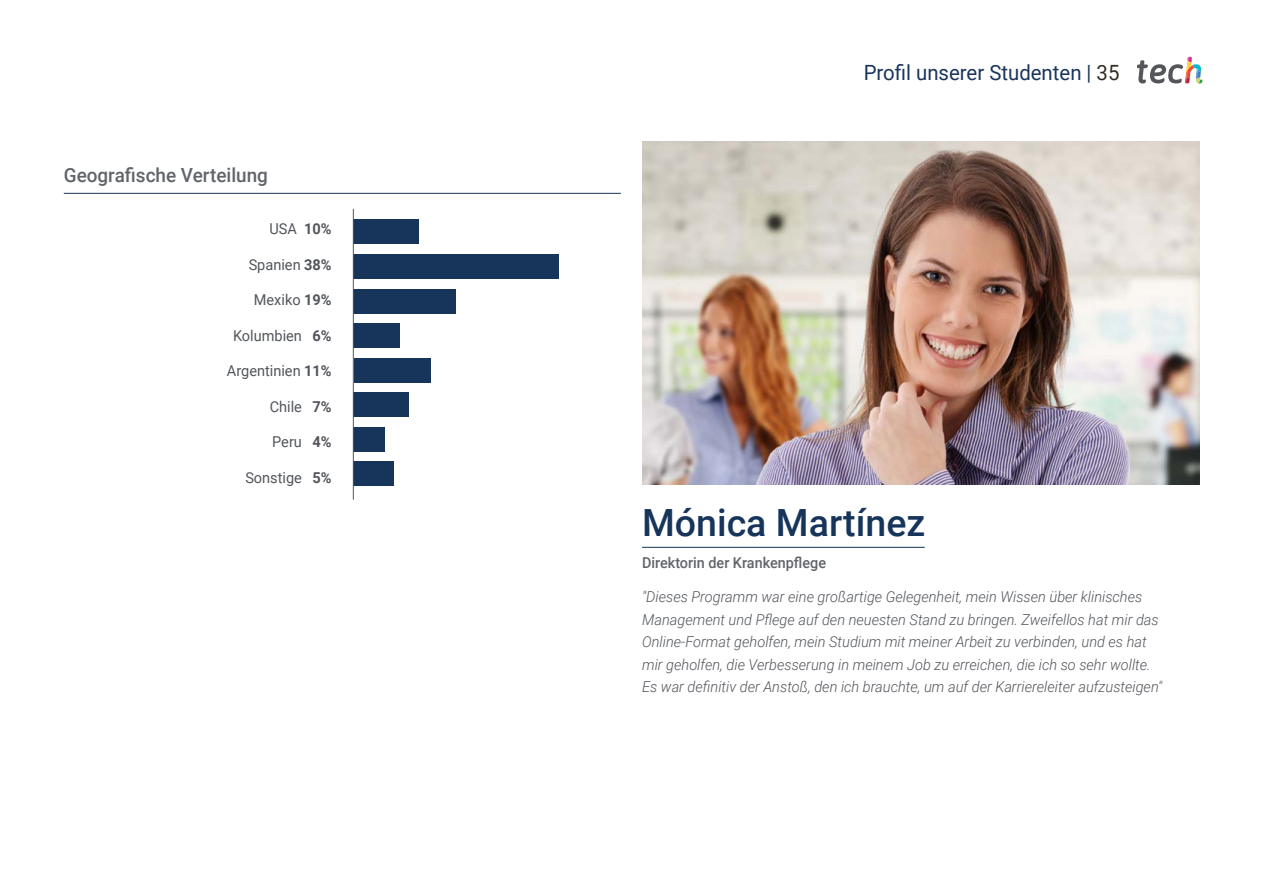
<style>
.page{position:relative;width:1263px;height:893px;background:#fff}
.page>*{position:absolute;margin:0;border:0;box-sizing:border-box;transform-origin:0 0}
.t1{font:500 37.5px "Roboto";color:#17355b}
.t2{font:21px "Roboto";color:#1a355c}
.t3{font:500 19.5px "Roboto";color:#61646a}
.t4{font:italic 300 15px/22.5px "Roboto";color:#52555b}
.t5{font:15px "Roboto";color:#52555b}
.t6{font:500 15px "Roboto";color:#61646a;scale:.96 1}
.s1{font-weight:700}
.s2{color:#312e20}
</style>
<div class="page">
<svg style="left:1137px;top:57px;width:65px;height:27px"></svg>
<hr style="left:642px;top:547px;width:283px;height:1px;background:#123352">
<img style="left:642px;top:141px;width:557px;height:343px">
<hr style="left:64px;top:193px;width:557px;height:1px;background:#17355b">
<div style="left:353px;top:220px;width:66px;height:24px;background:#17355b"></div>
<div style="left:353px;top:392px;width:55px;height:25px;background:#17355b"></div>
<div style="left:353px;top:254px;width:206px;height:25px;background:#17355b"></div>
<div style="left:353px;top:427px;width:32px;height:24px;background:#17355b"></div>
<div style="left:353px;top:289px;width:103px;height:24px;background:#17355b"></div>
<div style="left:353px;top:461px;width:41px;height:25px;background:#17355b"></div>
<div style="left:353px;top:323px;width:47px;height:25px;background:#17355b"></div>
<div style="left:354px;top:358px;width:76px;height:24px;background:#17355b"></div>
<hr style="left:353px;top:209px;width:1px;height:291px;background:#52555b">
<h3 class="t3" style="left:64px;top:161px;width:206px">Geografische Verteilung</h3>
<p class="t5" style="left:270px;top:218px;width:64px">USA <span class="s1">10%</span></p>
<p class="t5" style="left:249px;top:254px;width:84px">Spanien <span class="s1">38%</span></p>
<p class="t5" style="left:254px;top:289px;width:79px">Mexiko <span class="s1">19%</span></p>
<p class="t5" style="left:233px;top:325px;width:100px">Kolumbien <span class="s1">6%</span></p>
<p class="t5" style="left:227px;top:360px;width:106px">Argentinien <span class="s1">11%</span></p>
<p class="t5" style="left:270px;top:396px;width:63px">Chile <span class="s1">7%</span></p>
<p class="t5" style="left:272px;top:431px;width:61px">Peru <span class="s1">4%</span></p>
<p class="t5" style="left:245px;top:467px;width:88px">Sonstige <span class="s1">5%</span></p>
<h2 class="t2" style="left:864px;top:57px;width:257px">Profil unserer Studenten | <span class="s2">35</span></h2>
<h1 class="t1" style="left:642px;top:496px;width:285px">Mónica Martínez</h1>
<p class="t6" style="left:642px;top:552px;width:193px">Direktorin der Krankenpflege</p>
<p class="t4" style="left:642px;top:585px;width:522px">"Dieses Programm war eine großartige Gelegenheit, mein Wissen über klinisches Management und Pflege auf den neuesten Stand zu bringen. Zweifellos hat mir das Online-Format geholfen, mein Studium mit meiner Arbeit zu verbinden, und es hat mir geholfen, die Verbesserung in meinem Job zu erreichen, die ich so sehr wollte.<br>Es war definitiv der Anstoß, den ich brauchte, um auf der Karriereleiter aufzusteigen"</p>
</div>
